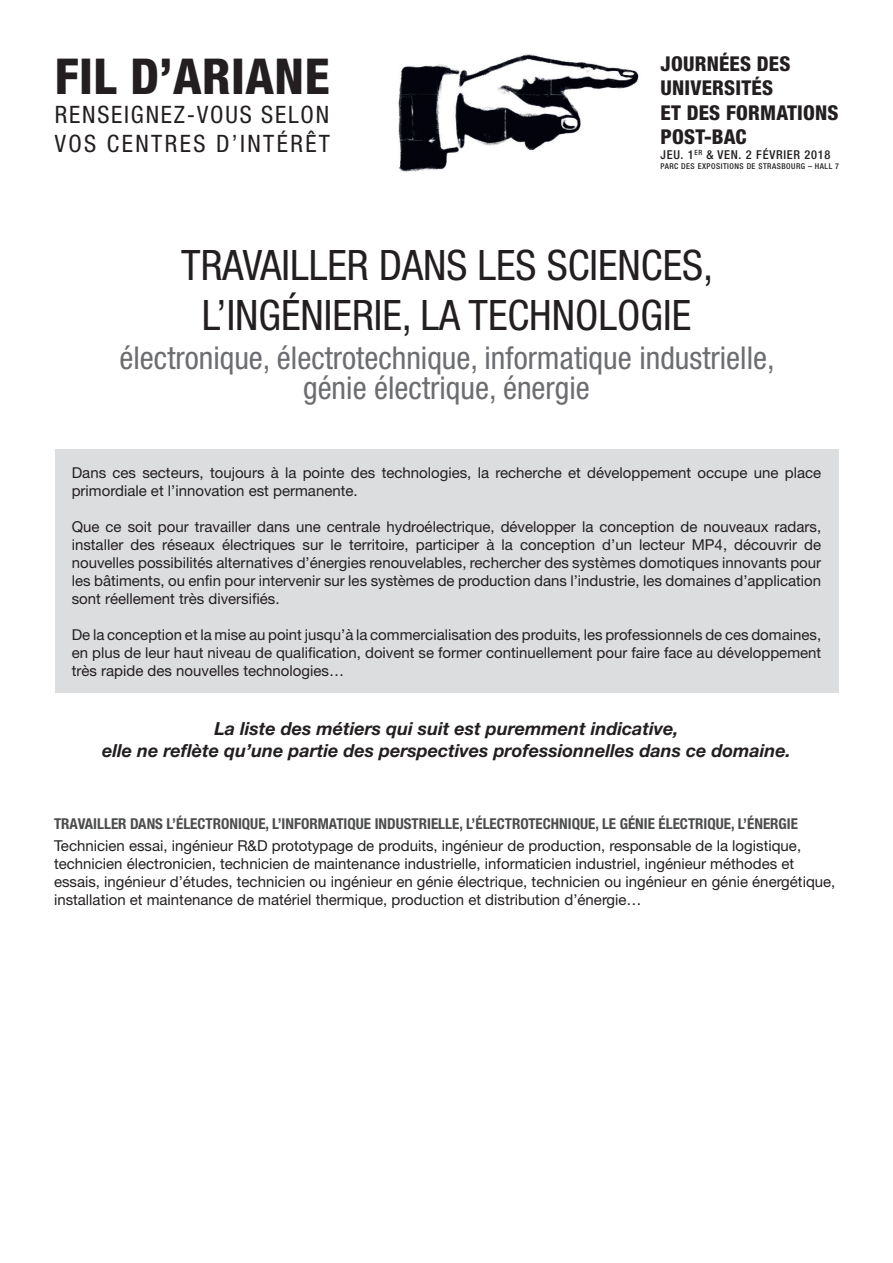
<style>
.page{position:relative;width:893px;height:1263px;background:#fff}
.page>*{position:absolute;margin:0;border:0;box-sizing:border-box;transform-origin:0 0}
.t1{font:800 condensed 49.5px "Helvetica Neue";letter-spacing:.01em;color:#231f20}
.t2{font:condensed 42px/50.4px "Helvetica Neue";color:#231f20;text-align:center}
.t3{font:condensed 31.5px/30px "Helvetica Neue";color:#6c6d70;text-align:center}
.t4{font:condensed 24px/28.8px "Helvetica Neue";letter-spacing:.075em;color:#231f20}
.t5{font:800 condensed 20.4px/24.6px "Helvetica Neue";letter-spacing:.01em;color:#231f20}
.t6{font:italic 700 18px/21.6px "Helvetica Neue";color:#231f20;text-align:center}
.t7{font:15px/18px "Helvetica Neue";color:#231f20}
.t8{font:700 condensed 15px "Helvetica Neue";color:#4b4c4d}
.t9{font:500 condensed 12.3px "Helvetica Neue";letter-spacing:.06em;color:#231f20}
.t10{font:500 condensed 8.1px "Helvetica Neue";letter-spacing:.06em;color:#231f20}
</style>
<div class="page">
<img style="left:398px;top:54px;width:241px;height:118px">
<div style="left:55px;top:449px;width:783px;height:243px;background:#dcdddf"></div>
<h1 class="t1" style="left:55px;top:46px;width:276px">FIL D’ARIANE</h1>
<h3 class="t4" style="left:55px;top:100px;width:277px">RENSEIGNEZ-VOUS SELON<br>VOS CENTRES D’INTÉRÊT</h3>
<h3 class="t5" style="left:661px;top:51px;width:180px">JOURNÉES DES<br>UNIVERSITÉS<br>ET DES FORMATIONS<br>POST-BAC</h3>
<p class="t9" style="left:661px;top:147px;width:171px">JEU. 1<sup>ER</sup> &amp; VEN. 2 FÉVRIER 2018</p>
<p class="t10" style="left:661px;top:161px;width:180px">PARC DES EXPOSITIONS DE STRASBOURG – HALL 7</p>
<h2 class="t2" style="left:181px;top:239px;width:533px">TRAVAILLER DANS LES SCIENCES,<br>L’INGÉNIERIE, LA TECHNOLOGIE</h2>
<h3 class="t3" style="left:120px;top:342px;width:657px">électronique, électrotechnique, informatique industrielle, génie électrique, énergie</h3>
<p class="t7" style="left:72px;top:463px;width:751px">Dans ces secteurs, toujours à la pointe des technologies, la recherche et développement occupe une place primordiale et l’innovation est permanente.</p>
<p class="t7" style="left:72px;top:517px;width:751px;text-align:justify">Que ce soit pour travailler dans une centrale hydroélectrique, développer la conception de nouveaux radars, installer des réseaux électriques sur le territoire, participer à la conception d’un lecteur MP4, découvrir de nouvelles possibilités alternatives d’énergies renouvelables, rechercher des systèmes domotiques innovants pour les bâtiments, ou enfin pour intervenir sur les systèmes de production dans l’industrie, les domaines d’application sont réellement très diversifiés.</p>
<p class="t7" style="left:72px;top:625px;width:751px;text-align:justify">De la conception et la mise au point jusqu’à la commercialisation des produits, les professionnels de ces domaines, en plus de leur haut niveau de qualification, doivent se former continuellement pour faire face au développement très rapide des nouvelles technologies…</p>
<p class="t6" style="left:102px;top:718px;width:690px">La liste des métiers qui suit est puremment indicative,<br>elle ne reflète qu’une partie des perspectives professionnelles dans ce domaine.</p>
<p class="t8" style="left:54px;top:815px;width:745px">TRAVAILLER DANS L’ÉLECTRONIQUE, L’INFORMATIQUE INDUSTRIELLE, L’ÉLECTROTECHNIQUE, LE GÉNIE ÉLECTRIQUE, L’ÉNERGIE</p>
<p class="t7" style="left:54px;top:837px;width:783px">Technicien essai, ingénieur R&amp;D prototypage de produits, ingénieur de production, responsable de la logistique, technicien électronicien, technicien de maintenance industrielle, informaticien industriel, ingénieur méthodes et essais, ingénieur d’études, technicien ou ingénieur en génie électrique, technicien ou ingénieur en génie énergétique, installation et maintenance de matériel thermique, production et distribution d’énergie…</p>
</div>
